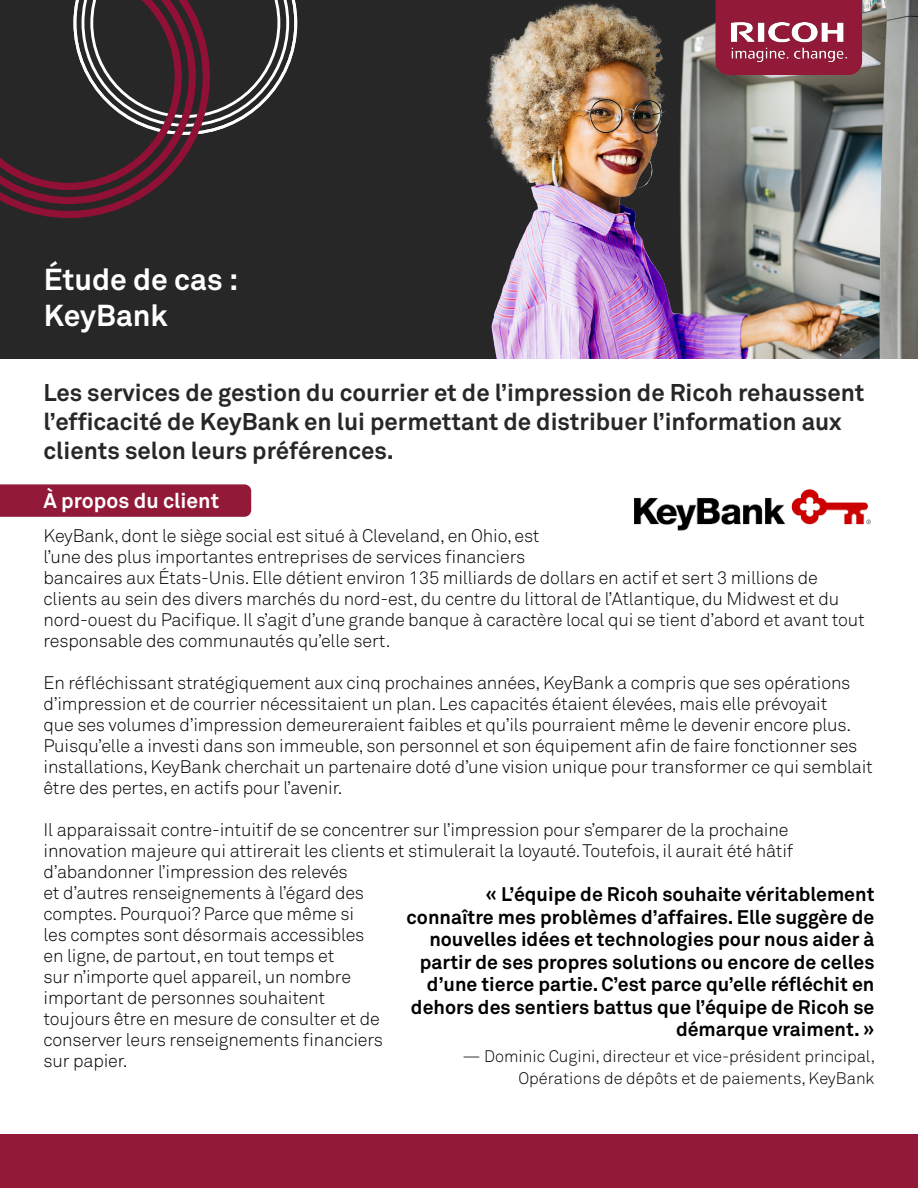
<style>
.page{position:relative;width:918px;height:1188px;background:#fff}
.page>*{position:absolute;margin:0;border:0;box-sizing:border-box;transform-origin:0 0}
.t1{font:700 30px/36px "Akkurat Pro";color:#fff}
.t2{font:700 24px/28.8px "Akkurat Pro";color:#282727}
.t3{font:700 21px "Akkurat Pro";color:#fff}
.t4{font:700 19.5px/22.5px "Akkurat Pro";color:#000;text-align:right}
.t5{font:300 18px/21px "Akkurat Pro";letter-spacing:-.01em;color:#000}
.t6{font:300 16.5px/22.5px "Akkurat Pro";color:#000;text-align:right}
</style>
<div class="page">
<div style="left:0;top:484px;width:251px;height:33px;background:#931938"></div>
<div style="left:0;top:0;width:918px;height:359px;background:#282727"></div>
<img style="left:486px;top:0;width:432px;height:359px">
<div style="left:716px;top:0;width:146px;height:75px;background:#931938"></div>
<img style="left:731px;top:22px;width:115px;height:40px">
<img style="left:635px;top:489px;width:235px;height:42px">
<svg style="left:210px;top:0;width:87px;height:132px"></svg>
<svg style="left:0;top:0;width:210px;height:218px"></svg>
<div style="left:0;top:1134px;width:918px;height:54px;background:#931938"></div>
<h1 class="t1" style="left:44px;top:261px;width:196px">Étude de cas :<br>KeyBank</h1>
<h2 class="t2" style="left:44px;top:378px;width:823px">Les services de gestion du courrier et de l’impression de Ricoh rehaussent l’efficacité de KeyBank en lui permettant de distribuer l’information aux clients selon leurs préférences.</h2>
<p class="t3" style="left:44px;top:487px;width:177px">À propos du client</p>
<p class="t5" style="left:44px;top:525px;width:823px">KeyBank, dont le siège social est situé à Cleveland, en Ohio, est<br>l’une des plus importantes entreprises de services financiers<br>bancaires aux États-Unis. Elle détient environ 135 milliards de dollars en actif et sert 3 millions de clients au sein des divers marchés du nord-est, du centre du littoral de l’Atlantique, du Midwest et du nord-ouest du Pacifique. Il s’agit d’une grande banque à caractère local qui se tient d’abord et avant tout responsable des communautés qu’elle sert.</p>
<p class="t5" style="left:44px;top:673px;width:831px">En réfléchissant stratégiquement aux cinq prochaines années, KeyBank a compris que ses opérations d’impression et de courrier nécessitaient un plan. Les capacités étaient élevées, mais elle prévoyait<br>que ses volumes d’impression demeureraient faibles et qu’ils pourraient même le devenir encore plus.<br>Puisqu’elle a investi dans son immeuble, son personnel et son équipement afin de faire fonctionner ses installations, KeyBank cherchait un partenaire doté d’une vision unique pour transformer ce qui semblait être des pertes, en actifs pour l’avenir.</p>
<p class="t5" style="left:44px;top:820px;width:751px">Il apparaissait contre-intuitif de se concentrer sur l’impression pour s’emparer de la prochaine innovation majeure qui attirerait les clients et stimulerait la loyauté. Toutefois, il aurait été hâtif d’abandonner l’impression des relevés<br>et d’autres renseignements à l’égard des<br>comptes. Pourquoi? Parce que même si<br>les comptes sont désormais accessibles<br>en ligne, de partout, en tout temps et<br>sur n’importe quel appareil, un nombre<br>important de personnes souhaitent<br>toujours être en mesure de consulter et de<br>conserver leurs renseignements financiers<br>sur papier.</p>
<p class="t4" style="left:407px;top:883px;width:469px">« L’équipe de Ricoh souhaite véritablement connaître mes problèmes d’affaires. Elle suggère de nouvelles idées et technologies pour nous aider à partir de ses propres solutions ou encore de celles d’une tierce partie. C’est parce qu’elle réfléchit en dehors des sentiers battus que l’équipe de Ricoh se démarque vraiment. »</p>
<p class="t6" style="left:462px;top:1045px;width:414px">— Dominic Cugini, directeur et vice-président principal,<br>Opérations de dépôts et de paiements, KeyBank</p>
</div>
